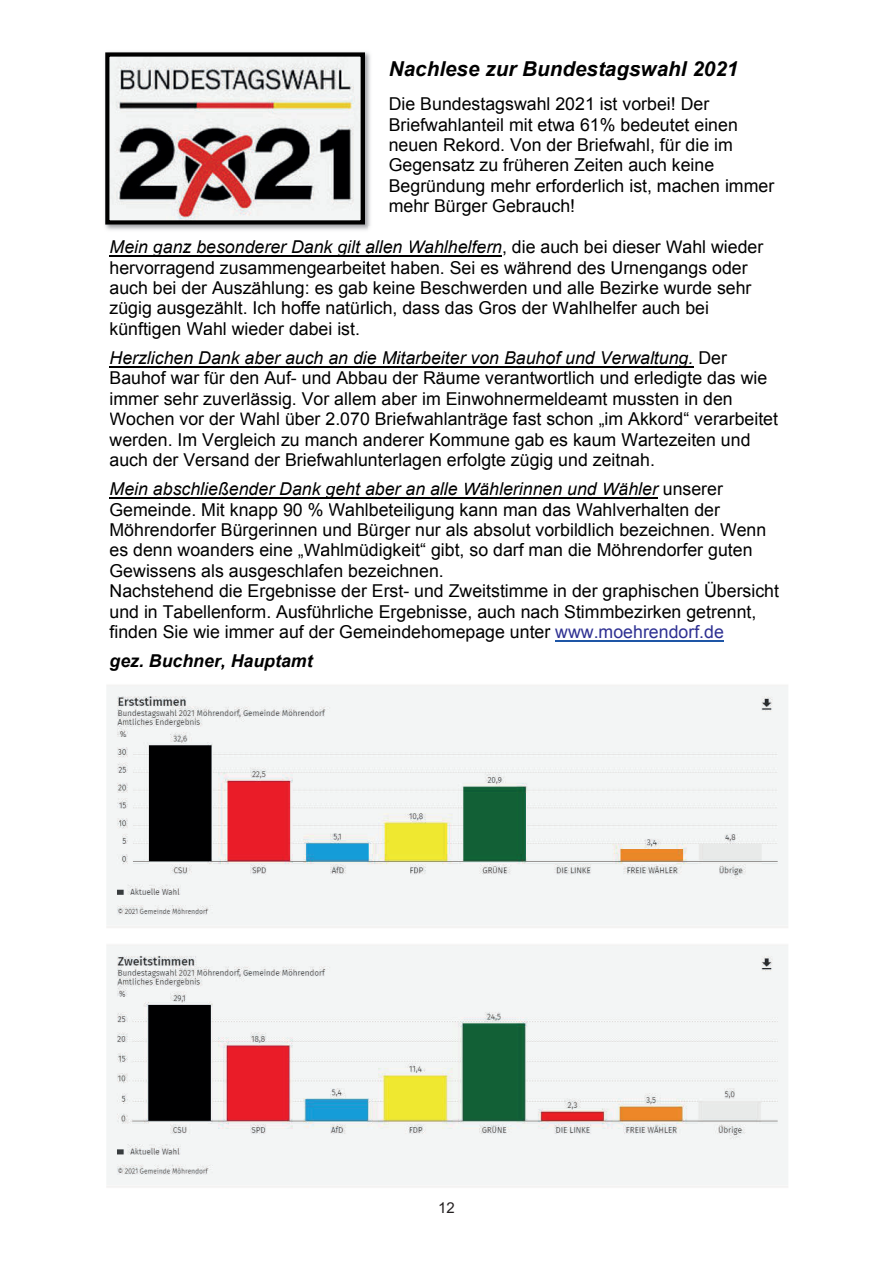
<style>
.page{position:relative;width:893px;height:1263px;background:#fff}
.page>*{position:absolute;margin:0;border:0;box-sizing:border-box;transform-origin:0 0}
.t1{font:italic 700 20.55px "Arial";letter-spacing:.005em;color:#000}
.t2{font:17.7px/20.4px "Arial";color:#000}
.t3{font:italic 700 17.7px "Arial";color:#000}
.t4{font:15px "Arial";color:#231f20}
.s1{font-style:italic}
.s2{color:#2e3092}
</style>
<div class="page">
<hr style="left:110px;top:255px;width:392px;height:1px;background:#000">
<hr style="left:110px;top:366px;width:583px;height:1px;background:#000">
<hr style="left:110px;top:497px;width:548px;height:2px;background:#000">
<hr style="left:555px;top:640px;width:169px;height:1px;background:#1e56a6">
<img style="left:105px;top:52px;width:266px;height:174px">
<img style="left:105px;top:226px;width:263px;height:4px">
<img style="left:106px;top:685px;width:682px;height:502px">
<p class="t1" style="left:389px;top:57px;width:351px">Nachlese zur Bundestagswahl 2021</p>
<p class="t2" style="left:389px;top:94px;width:387px">Die Bundestagswahl 2021 ist vorbei! Der Briefwahlanteil mit etwa 61% bedeutet einen neuen Rekord. Von der Briefwahl, für die im Gegensatz zu früheren Zeiten auch keine Begründung mehr erforderlich ist, machen immer mehr Bürger Gebrauch!</p>
<p class="t2" style="left:110px;top:237px;width:655px"><span class="s1">Mein ganz besonderer Dank gilt allen Wahlhelfern</span>, die auch bei dieser Wahl wieder hervorragend zusammengearbeitet haben. Sei es während des Urnengangs oder auch bei der Auszählung: es gab keine Beschwerden und alle Bezirke wurde sehr zügig ausgezählt. Ich hoffe natürlich, dass das Gros der Wahlhelfer auch bei</p>
<p class="t2" style="left:110px;top:348px;width:670px"><span class="s1">Herzlichen Dank aber auch an die Mitarbeiter von Bauhof und Verwaltung.</span> Der Bauhof war für den Auf- und Abbau der Räume verantwortlich und erledigte das wie immer sehr zuverlässi . Vor allem aber im Einwohnermeldeamt mussten in den Wochen vor der Wahl über 2.070 Briefwahlanträge fast schon „im Akkord“ verarbeitet werden. Im Vergleich zu manch anderer Kommune gab es kaum Wartezeiten und auch der Versand der Briefwahlunterlagen erfolgte zügig und zeitnah.</p>
<p class="t2" style="left:110px;top:479px;width:658px"><span class="s1">Mein abschließender Dank geht aber an alle Wählerinnen und Wähler</span> unserer Gemeinde. Mit knapp 90 % Wahlbeteiligung kann man das Wahlverhalten der Möhrendorfer Bürgerinnen und Bürger nur als absolut vorbildlich bezeichnen. Wenn es denn woanders eine „Wahlmüdigkeit“ gibt, so darf man die Möhrendorfer guten</p>
<p class="t2" style="left:110px;top:581px;width:671px">Nachstehend die Ergebnisse der Erst- und Zweitstimme in der graphischen Übersicht und in Tabellenform. Ausführliche Ergebnisse, auch nach Stimmbezirken getrennt, finden Sie wie immer auf der Gemeindehomepage unter <span class="s2">www.moehrendorf.de</span></p>
<p class="t2" style="left:110px;top:318px;width:252px">künftigen Wahl wieder dabei ist.</p>
<p class="t2" style="left:282px;top:389px;width:11px">g</p>
<p class="t2" style="left:110px;top:561px;width:336px">Gewissens als ausgeschlafen bezeichnen.</p>
<p class="t3" style="left:110px;top:651px;width:205px">gez. Buchner, Hauptamt</p>
<p class="t4" style="left:438px;top:1199px;width:18px">12</p>
</div>
